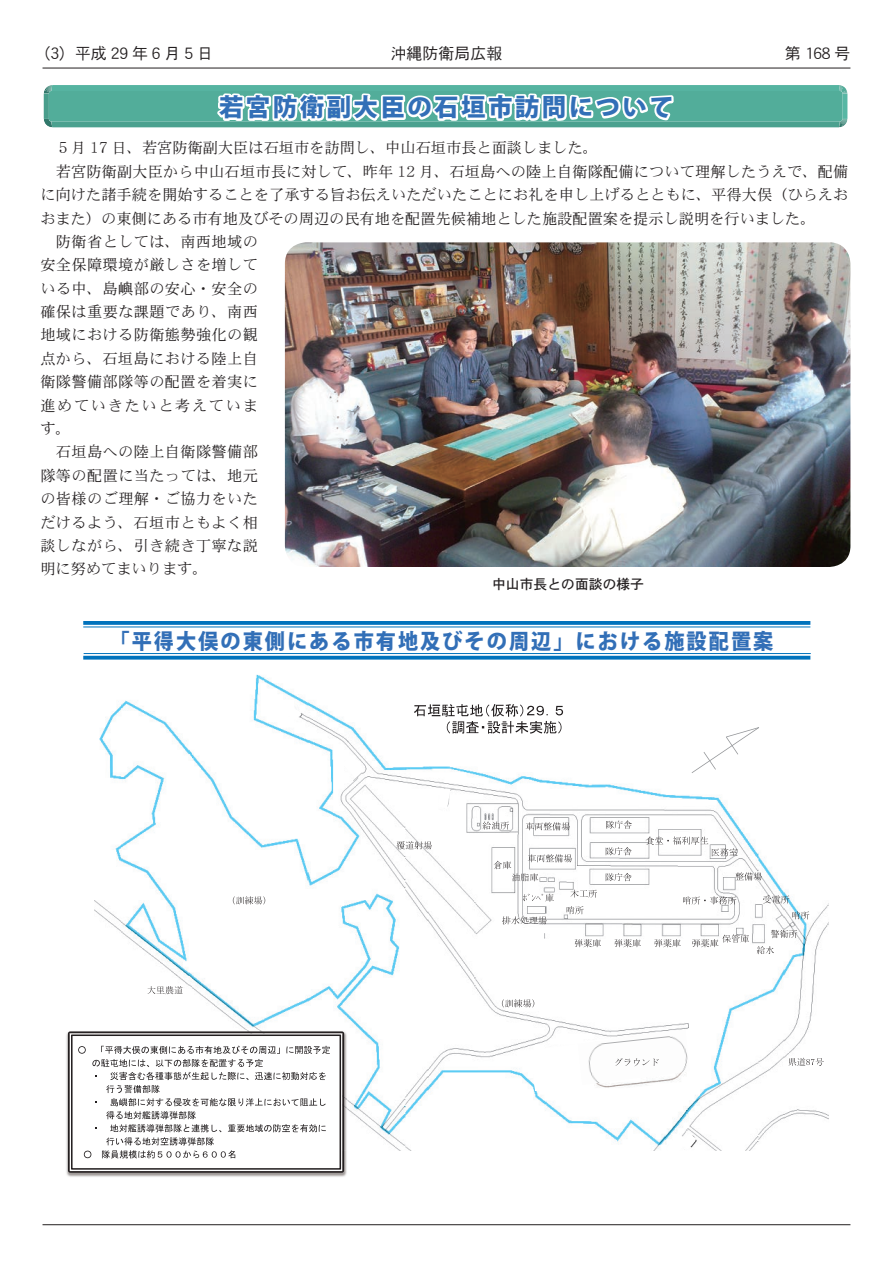
<style>
.page{position:relative;width:893px;height:1263px;background:#fff}
.page>*{position:absolute;margin:0;border:0;box-sizing:border-box;transform-origin:0 0}
.t1{font:800 24.45px "Koz Go Pro";letter-spacing:.1em;color:#326fb7}
.t2{font:800 21.3px "Koz Go Pro";letter-spacing:.1em;color:#326fb7;scale:.95 1}
.t3{font:15.9px "DFHS Gothic W3 WINP RKSJ H";color:#231f20}
.t4{font:15.9px "DFHS Gothic W3 WINP RKSJ H";letter-spacing:.25em;color:#231f20}
.t5{font:15.15px/23.4px "DFHS Mincho W3 WINP RKSJ H";letter-spacing:.01em;color:#231f20}
.t6{font:13.8px "DFHS Gothic W5 WINP RKSJ H";color:#231f20}
</style>
<div class="page">
<hr style="left:43px;top:68px;width:807px;height:1px;background:#231f20">
<hr style="left:43px;top:1224px;width:807px;height:1px;background:#231f20">
<svg style="left:44px;top:67px;width:803px;height:61px"></svg>
<hr style="left:83px;top:621px;width:727px;height:4px;background:#0072bc">
<svg style="left:83px;top:656px;width:727px;height:4px"></svg>
<hr style="left:83px;top:627px;width:727px;height:1px;background:#0072bc">
<hr style="left:84px;top:653px;width:727px;height:1px;background:#0072bc">
<svg style="left:119px;top:263px;width:445px;height:397px"></svg>
<svg style="left:574px;top:624px;width:207px;height:36px"></svg>
<img style="left:285px;top:242px;width:565px;height:325px">
<img style="left:94px;top:675px;width:735px;height:476px">
<svg style="left:771px;top:930px;width:26px;height:8px"></svg>
<svg style="left:757px;top:946px;width:17px;height:8px"></svg>
<svg style="left:683px;top:896px;width:53px;height:9px"></svg>
<svg style="left:606px;top:847px;width:26px;height:8px"></svg>
<svg style="left:763px;top:895px;width:26px;height:9px"></svg>
<svg style="left:526px;top:822px;width:44px;height:8px"></svg>
<svg style="left:523px;top:894px;width:31px;height:8px"></svg>
<svg style="left:646px;top:836px;width:92px;height:20px"></svg>
<svg style="left:570px;top:890px;width:27px;height:8px"></svg>
<svg style="left:606px;top:820px;width:26px;height:9px"></svg>
<svg style="left:396px;top:841px;width:36px;height:8px"></svg>
<svg style="left:483px;top:821px;width:26px;height:9px"></svg>
<svg style="left:692px;top:934px;width:57px;height:13px"></svg>
<svg style="left:792px;top:911px;width:17px;height:8px"></svg>
<svg style="left:502px;top:916px;width:45px;height:8px"></svg>
<svg style="left:567px;top:906px;width:17px;height:8px"></svg>
<svg style="left:606px;top:873px;width:26px;height:8px"></svg>
<svg style="left:615px;top:939px;width:26px;height:8px"></svg>
<svg style="left:575px;top:939px;width:26px;height:8px"></svg>
<svg style="left:654px;top:939px;width:27px;height:8px"></svg>
<svg style="left:494px;top:854px;width:78px;height:27px"></svg>
<svg style="left:735px;top:872px;width:27px;height:9px"></svg>
<svg style="left:692px;top:727px;width:67px;height:46px"></svg>
<svg style="left:276px;top:701px;width:25px;height:20px"></svg>
<div style="left:521px;top:932px;width:23px;height:10px;background:#fff"></div>
<svg style="left:342px;top:755px;width:23px;height:26px"></svg>
<svg style="left:438px;top:786px;width:16px;height:22px"></svg>
<img style="left:577px;top:1091px;width:114px;height:2px">
<svg style="left:530px;top:1028px;width:175px;height:63px"></svg>
<img style="left:66px;top:1032px;width:281px;height:145px">
<img style="left:94px;top:1030px;width:253px;height:121px">
<svg style="left:68px;top:1031px;width:276px;height:142px"></svg>
<svg style="left:233px;top:896px;width:32px;height:8px"></svg>
<svg style="left:502px;top:999px;width:32px;height:8px"></svg>
<svg style="left:147px;top:986px;width:36px;height:8px"></svg>
<svg style="left:788px;top:1058px;width:36px;height:8px"></svg>
<svg style="left:665px;top:1133px;width:31px;height:18px"></svg>
<svg style="left:402px;top:692px;width:161px;height:42px"></svg>
<p class="t4" style="left:35px;top:46px;width:180px">（）3 平成29年6月5日</p>
<p class="t3" style="left:391px;top:46px;width:113px">沖縄防衛局広報</p>
<h1 class="t1" style="left:219px;top:92px;width:456px">若宮防衛副大臣の石垣市訪問について</h1>
<p class="t3" style="left:785px;top:46px;width:67px">第 168 号</p>
<p class="t5" style="left:40px;top:136px;width:809px">　５月 17 日、若宮防衛副大臣は石垣市を訪問し、中山石垣市長と面談しました。<br>　若宮防衛副大臣から中山石垣市長に対して、昨年 12 月、石垣島への陸上自衛隊配備について理解したうえで、配備に向けた諸手続を開始することを了承する旨お伝えいただいたことにお礼を申し上げるとともに、平得大俣（ひらえおおまた）の東側にある市有地及びその周辺の民有地を配置先候補地とした施設配置案を提示し説明を行いました。<br>　防衛省としては、南西地域の<br>安全保障環境が厳しさを増して<br>いる中、島嶼部の安心・安全の<br>確保は重要な課題であり、南西<br>地域における防衛態勢強化の観<br>点から、石垣島における陸上自<br>衛隊警備部隊等の配置を着実に<br>進めていきたいと考えていま<br>す。<br>　石垣島への陸上自衛隊警備部<br>隊等の配置に当たっては、地元<br>の皆様のご理解・ご協力をいた<br>だけるよう、石垣市ともよく相<br>談しながら、引き続き丁寧な説<br>明に努めてまいります。</p>
<p class="t6" style="left:492px;top:577px;width:154px">中山市長との面談の様子</p>
<h2 class="t2" style="left:109px;top:627px;width:700px">「平得大俣の東側にある市有地及びその周辺」における施設配置案</h2>
</div>
